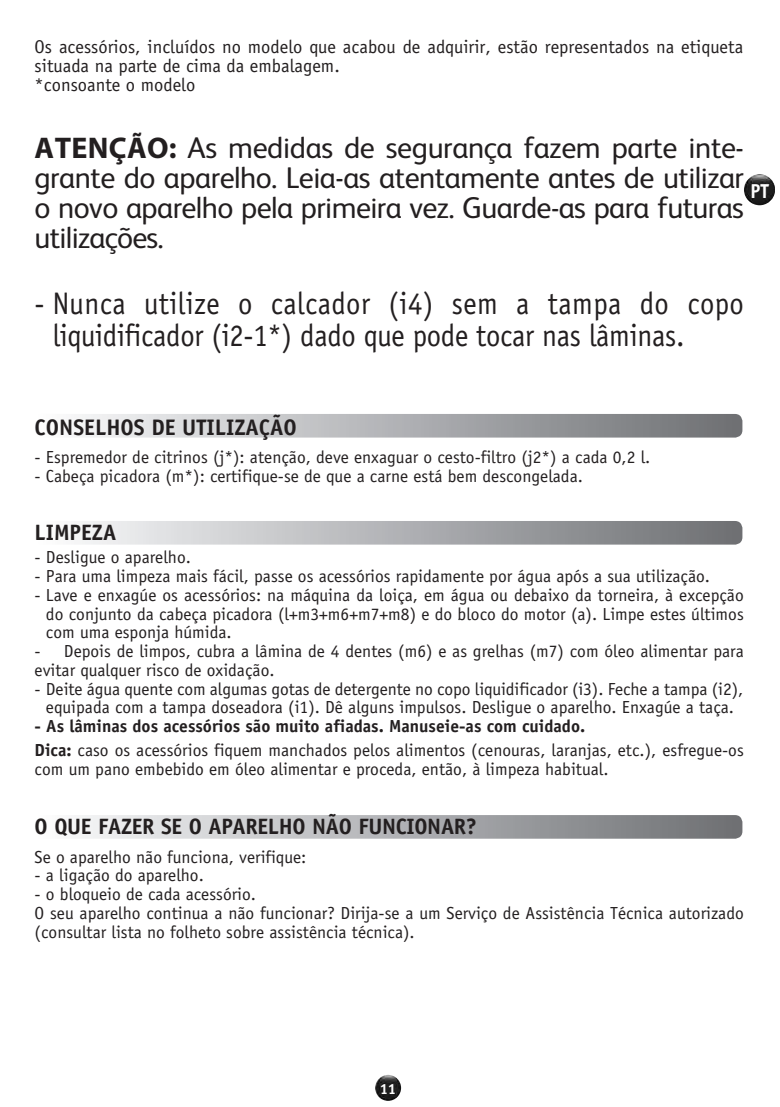
<style>
.page{position:relative;width:780px;height:1107px;background:#fff}
.page>*{position:absolute;margin:0;border:0;box-sizing:border-box;transform-origin:0 0}
.t1{font:31.25px/31.2px "Officina Sans";letter-spacing:-.01em;color:#231f20;scale:.92 1}
.t2{font:30px/30px "FS Albert";letter-spacing:-.02em;color:#231f20;text-align:justify}
.t3{font:700 22.5px "Officina Sans";color:#231f20}
.t4{font:700 22.25px "Officina Sans";letter-spacing:-.015em;color:#231f20}
.t5{font:700 20.25px "Officina Sans";color:#fff;scale:.95 1}
.t6{font:18.5px/18.8px "Officina Sans";color:#231f20}
.t7{font:17.5px/18.8px "Officina Sans";color:#231f20}
.t8{font:700 14.75px "Officina Sans";color:#fff}
.s1{font-family:"Myriad Pro";font-weight:700}
.s2{font-weight:700}
</style>
<div class="page">
<img style="left:375px;top:1075px;width:26px;height:26px;border-radius:13px">
<img style="left:744px;top:174px;width:30px;height:31px">
<svg style="left:80px;top:414px;width:662px;height:23px;background:#aeb0b2"></svg>
<svg style="left:80px;top:521px;width:662px;height:24px;background:#b0b1b4"></svg>
<svg style="left:80px;top:815px;width:662px;height:24px;background:#b0b1b4"></svg>
<p class="t6" style="left:35px;top:38px;width:710px">Os acessórios, incluídos no modelo que acabou de adquirir, estão representados na etiqueta situada na parte de cima da embalagem.<br>*consoante o modelo</p>
<h2 class="t2" style="left:35px;top:132px;width:710px"><span class="s1">ATENÇÃO:</span> As medidas de segurança fazem parte inte&shy;grante do aparelho. Leia-as atentamente antes de utilizar o novo aparelho pela primeira vez. Guarde-as para futuras utilizações.</h2>
<h1 class="t1" style="left:53px;top:288px;width:752px;text-indent:-18px">- Nunca utilize o calcador (i4) sem a tampa do copo liquidificador (i2-1*) dado que pode tocar nas lâminas.</h1>
<p class="t5" style="left:750px;top:179px;width:21px">PT</p>
<p class="t3" style="left:35px;top:413px;width:264px">CONSELHOS DE UTILIZAÇÃO</p>
<p class="t7" style="left:35px;top:448px;width:617px">- Espremedor de citrinos (j*): atenção, deve enxaguar o cesto-filtro (j2*) a cada 0,2 l.</p>
<p class="t7" style="left:35px;top:467px;width:549px">- Cabeça picadora (m*): certifique-se de que a carne está bem descongelada.</p>
<p class="t4" style="left:35px;top:518px;width:83px">LIMPEZA</p>
<p class="t7" style="left:35px;top:548px;width:158px">- Desligue o aparelho.</p>
<p class="t7" style="left:35px;top:567px;width:677px">- Para uma limpeza mais fácil, passe os acessórios rapidamente por água após a sua utilização.</p>
<p class="t7" style="left:46px;top:585px;width:699px;text-align:justify;text-indent:-11px">- Lave e enxagúe os acessórios: na máquina da loiça, em água ou debaixo da torneira, à excepção do conjunto da cabeça picadora (l+m3+m6+m7+m8) e do bloco do motor (a). Limpe estes últimos com uma esponja húmida.</p>
<p class="t7" style="left:35px;top:642px;width:710px">- Depois de limpos, cubra a lâmina de 4 dentes (m6) e as grelhas (m7) com óleo alimentar para evitar qualquer risco de oxidação.</p>
<p class="t7" style="left:35px;top:679px;width:710px;text-align:center">- Deite água quente com algumas gotas de detergente no copo liquidificador (i3). Feche a tampa (i2), equipada com a tampa doseadora (i1). Dê alguns impulsos. Desligue o aparelho. Enxagúe a taça.</p>
<p class="t7" style="left:35px;top:714px;width:710px;line-height:24px"><span class="s2">- As lâminas dos acessórios são muito afiadas. Manuseie-as com cuidado.<br>Dica:</span> caso os acessórios fiquem manchados pelos alimentos (cenouras, laranjas, etc.), esfregue-os</p>
<p class="t7" style="left:35px;top:759px;width:575px">com um pano embebido em óleo alimentar e proceda, então, à limpeza habitual.</p>
<p class="t4" style="left:35px;top:813px;width:444px">O QUE FAZER SE O APARELHO NÃO FUNCIONAR?</p>
<p class="t7" style="left:35px;top:847px;width:273px">Se o aparelho não funciona, verifique:</p>
<p class="t7" style="left:35px;top:866px;width:171px">- a ligação do aparelho.</p>
<p class="t7" style="left:35px;top:885px;width:710px">- o bloqueio de cada acessório.<br>O seu aparelho continua a não funcionar? Dirija-se a um Serviço de Assistência Técnica autorizado (consultar lista no folheto sobre assistência técnica).</p>
<p class="t8" style="left:379px;top:1079px;width:18px">11</p>
</div>
